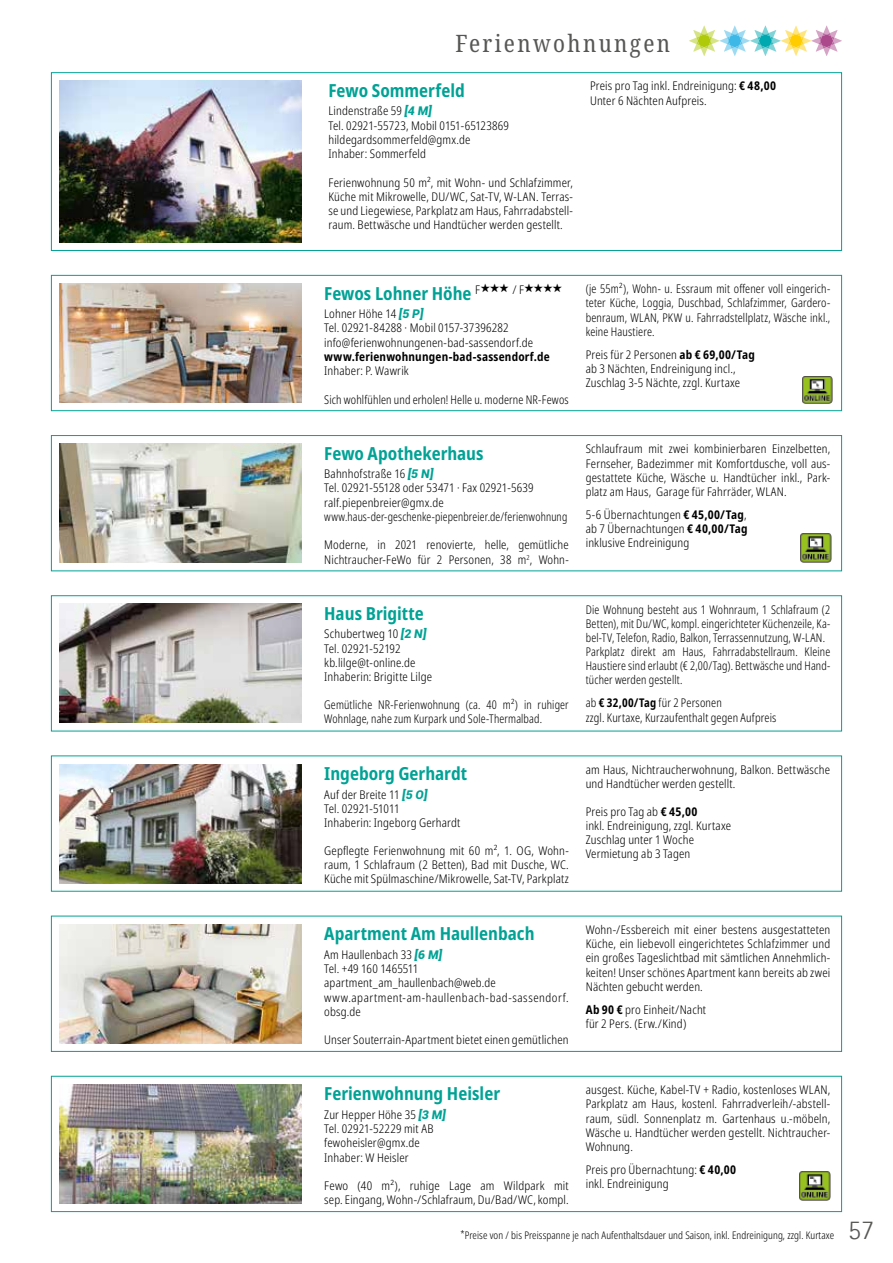
<style>
.page{position:relative;width:893px;height:1263px;background:#fff}
.page>*{position:absolute;margin:0;border:0;box-sizing:border-box;transform-origin:0 0}
.t1{font:300 27px "AT Rotis Sans Serif";color:#575756}
.t2{font:condensed 24px "Noto Serif";letter-spacing:.1em;color:#575756}
.t3{font:700 condensed 18px "Noto Sans";color:#00a295}
.t4{font:300 condensed 12px/14.2px "Noto Sans";letter-spacing:.015em;color:#000}
.t5{font:300 condensed 12px/14.1px "Noto Sans";letter-spacing:.015em;color:#000;scale:.92 1}
.t6{font:300 condensed 12px/14.2px "Noto Sans";letter-spacing:.015em;color:#000;text-align:justify;scale:.94 1}
.t7{font:300 condensed 12px/14.1px "Noto Sans";letter-spacing:.015em;color:#000;scale:.95 1}
.t8{font:700 condensed 12px "Noto Sans";letter-spacing:.015em;color:#000}
.t9{font:300 condensed 10.5px "Noto Sans";letter-spacing:.01em;color:#000;scale:.95 1}
.s1{font-family:"Roboto";font-weight:900;font-style:italic;font-stretch:normal;color:#00a295}
.s2{font-weight:700}
</style>
<div class="page">
<svg style="left:689px;top:25px;width:153px;height:31px"></svg>
<div style="left:51px;top:72px;width:791px;height:179px;background:#fff;border:1px solid #00a295"></div>
<img style="left:60px;top:81px;width:242px;height:161px">
<div style="left:51px;top:435px;width:791px;height:136px;background:#fff;border:1px solid #00a295"></div>
<img style="left:60px;top:444px;width:242px;height:119px">
<img style="left:800px;top:533px;width:32px;height:30px">
<div style="left:51px;top:275px;width:791px;height:136px;background:#fff;border:1px solid #00a295"></div>
<img style="left:60px;top:283px;width:242px;height:120px">
<img style="left:802px;top:376px;width:31px;height:28px">
<img style="left:60px;top:764px;width:242px;height:119px">
<div style="left:51px;top:595px;width:791px;height:136px;background:#fff;border:1px solid #00a295"></div>
<img style="left:60px;top:604px;width:242px;height:119px">
<div style="left:51px;top:916px;width:791px;height:136px;background:#fff;border:1px solid #00a295"></div>
<img style="left:60px;top:924px;width:242px;height:119px">
<div style="left:51px;top:1076px;width:791px;height:136px;background:#fff;border:1px solid #00a295"></div>
<img style="left:60px;top:1084px;width:242px;height:119px">
<img style="left:799px;top:1171px;width:32px;height:30px">
<h2 class="t2" style="left:455px;top:27px;width:216px">Ferienwohnungen</h2>
<h3 class="t3" style="left:328px;top:77px;width:138px">Fewo Sommerfeld</h3>
<p class="t4" style="left:328px;top:104px;width:182px">Lindenstraße 59 <span class="s1">[4 M]<br></span>Tel. 02921-55723, Mobil 0151-65123869 hildegardsommerfeld@gmx.de<br>Inhaber: Sommerfeld</p>
<p class="t4" style="left:328px;top:175px;width:246px;text-align:justify">Ferienwohnung 50 m², mit Wohn- und Schlafzimmer, Küche mit Mikrowelle, DU/WC, Sat-TV, W-LAN. Terras&shy;se und Liegewiese, Parkplatz am Haus, Fahrradabstell&shy;raum. Bettwäsche und Handtücher werden gestellt.</p>
<p class="t4" style="left:590px;top:79px;width:188px">Preis pro Tag inkl. Endreinigung: <span class="s2">€ 48,00<br></span>Unter 6 Nächten Aufpreis.</p>
<h3 class="t3" style="left:324px;top:280px;width:240px">Fewos Lohner Höhe <sup>F</sup><sup>★★★</sup> <sup>/</sup> <sup>F</sup><sup>★★★★</sup></h3>
<p class="t4" style="left:324px;top:307px;width:210px">Lohner Höhe 14 <span class="s1">[5 P]<br></span>Tel. 02921-84288 · Mobil 0157-37396282 info@ferienwohnungenen-bad-sassendorf.de</p>
<p class="t8" style="left:324px;top:348px;width:227px">www.ferienwohnungen-bad-sassendorf.de</p>
<p class="t4" style="left:324px;top:364px;width:86px">Inhaber: P. Wawrik</p>
<p class="t6" style="left:324px;top:392px;width:262px">Sich wohlfühlen und erholen! Helle u. moderne NR-Fewos</p>
<p class="t6" style="left:586px;top:282px;width:262px">(je 55m²), Wohn- u. Essraum mit offener voll eingerich&shy;teter Küche, Loggia, Duschbad, Schlafzimmer, Gardero&shy;benraum, WLAN, PKW u. Fahrradstellplatz, Wäsche inkl., keine Haustiere.</p>
<p class="t4" style="left:586px;top:347px;width:171px">Preis für 2 Personen <span class="s2">ab € 69,00/Tag </span>ab 3 Nächten, Endreinigung incl.,<br>Zuschlag 3-5 Nächte, zzgl. Kurtaxe</p>
<h3 class="t3" style="left:324px;top:440px;width:161px">Fewo Apothekerhaus</h3>
<p class="t4" style="left:324px;top:467px;width:245px">Bahnhofstraße 16 <span class="s1">[5 N]<br></span>Tel. 02921-55128 oder 53471 · Fax 02921-5639 ralf.piepenbreier@gmx.de www.haus-der-geschenke-piepenbreier.de/ferienwohnung</p>
<p class="t4" style="left:324px;top:538px;width:246px">Moderne, in 2021 renovierte, helle, gemütliche<br>Nichtraucher-FeWo für 2 Personen, 38 m<sup>2</sup>, Wohn-</p>
<h3 class="t3" style="left:324px;top:600px;width:101px">Haus Brigitte</h3>
<p class="t4" style="left:324px;top:627px;width:109px">Schubertweg 10 <span class="s1">[2 N]<br></span>Tel. 02921-52192 kb.lilge@t-online.de<br>Inhaberin: Brigitte Lilge</p>
<p class="t5" style="left:324px;top:698px;width:267px">Gemütliche NR-Ferienwohnung (ca. 40 m²) in ruhiger<br>Wohnlage, nahe zum Kurpark und Sole-Thermalbad.</p>
<h3 class="t3" style="left:324px;top:760px;width:144px">Ingeborg Gerhardt</h3>
<p class="t4" style="left:324px;top:787px;width:138px">Auf der Breite 11 <span class="s1">[5 O]<br></span>Tel. 02921-51011<br>Inhaberin: Ingeborg Gerhardt</p>
<p class="t4" style="left:324px;top:844px;width:246px;text-align:justify">Gepflegte Ferienwohnung mit 60 m², 1. OG, Wohn&shy;raum, 1 Schlafraum (2 Betten), Bad mit Dusche, WC.<br>Küche mit Spülmaschine/Mikrowelle, Sat-TV, Parkplatz</p>
<h3 class="t3" style="left:324px;top:921px;width:212px">Apartment Am Haullenbach</h3>
<p class="t4" style="left:324px;top:947px;width:246px">Am Haullenbach 33 <span class="s1">[6 M]<br></span>Tel. +49 160 1465511 apartment_am_haullenbach@web.de www.apartment-am-haullenbach-bad-sassendorf. obsg.de</p>
<p class="t4" style="left:324px;top:1033px;width:246px">Unser Souterrain-Apartment bietet einen gemütlichen</p>
<h3 class="t3" style="left:324px;top:1081px;width:177px">Ferienwohnung Heisler</h3>
<p class="t4" style="left:324px;top:1108px;width:123px">Zur Hepper Höhe 35 <span class="s1">[3 M]<br></span>Tel. 02921-52229 mit AB fewoheisler@gmx.de<br>Inhaber: W Heisler</p>
<p class="t4" style="left:324px;top:1179px;width:246px">Fewo (40 m²), ruhige Lage am Wildpark mit sep. Eingang, Wohn-/Schlafraum, Du/Bad/WC, kompl.</p>
<p class="t4" style="left:586px;top:442px;width:246px;text-align:justify">Schlaufraum mit zwei kombinierbaren Einzelbetten, Fernseher, Badezimmer mit Komfortdusche, voll aus&shy;gestattete Küche, Wäsche u. Handtücher inkl., Park&shy;platz am Haus, Garage für Fahrräder, WLAN.</p>
<p class="t4" style="left:586px;top:508px;width:163px;text-align:justify">5-6 Übernachtungen <span class="s2">€ 45,00/Tag</span>, ab 7 Übernachtungen <span class="s2">€ 40,00/Tag </span>inklusive Endreinigung</p>
<p class="t5" style="left:586px;top:602px;width:267px">Die Wohnung besteht aus 1 Wohnraum, 1 Schlafraum (2<br>Betten), mit Du/WC, kompl. eingerichteter Küchenzeile, Ka&shy;bel-TV, Telefon, Radio, Balkon, Terrassennutzung, W-LAN.<br>Parkplatz direkt am Haus, Fahrradabstellraum. Kleine Haustiere sind erlaubt (€ 2,00/Tag). Bettwäsche und Hand&shy;tücher werden gestellt.</p>
<p class="t7" style="left:586px;top:696px;width:202px">ab <span class="s2">€ 32,00/Tag</span> für 2 Personen<br>zzgl. Kurtaxe, Kurzaufenthalt gegen Aufpreis</p>
<p class="t4" style="left:586px;top:762px;width:246px">am Haus, Nichtraucherwohnung, Balkon. Bettwäsche und Handtücher werden gestellt.</p>
<p class="t4" style="left:586px;top:805px;width:147px">Preis pro Tag ab <span class="s2">€ 45,00<br></span>inkl. Endreinigung, zzgl. Kurtaxe<br>Zuschlag unter 1 Woche<br>Vermietung ab 3 Tagen</p>
<p class="t4" style="left:586px;top:923px;width:246px;text-align:justify">Wohn-/Essbereich mit einer bestens ausgestatteten Küche, ein liebevoll eingerichtetes Schlafzimmer und ein großes Tageslichtbad mit sämtlichen Annehmlich&shy;keiten! Unser schönes Apartment kann bereits ab zwei Nächten gebucht werden.</p>
<p class="t4" style="left:586px;top:1002px;width:122px"><span class="s2">Ab 90 €</span> pro Einheit/Nacht für 2 Pers. (Erw./Kind)</p>
<p class="t4" style="left:586px;top:1083px;width:246px;text-align:justify">ausgest. Küche, Kabel-TV + Radio, kostenloses WLAN, Parkplatz am Haus, kostenl. Fahrradverleih/-abstell&shy;raum, südl. Sonnenplatz m. Gartenhaus u.-möbeln, Wäsche u. Handtücher werden gestellt. Nichtraucher-Wohnung.</p>
<p class="t4" style="left:586px;top:1163px;width:152px">Preis pro Übernachtung: <span class="s2">€ 40,00 </span>inkl. Endreinigung</p>
<p class="t9" style="left:460px;top:1228px;width:395px">*Preise von / bis Preisspanne je nach Aufenthaltsdauer und Saison, inkl. Endreinigung, zzgl. Kurtaxe</p>
<h1 class="t1" style="left:848px;top:1214px;width:27px">57</h1>
</div>
